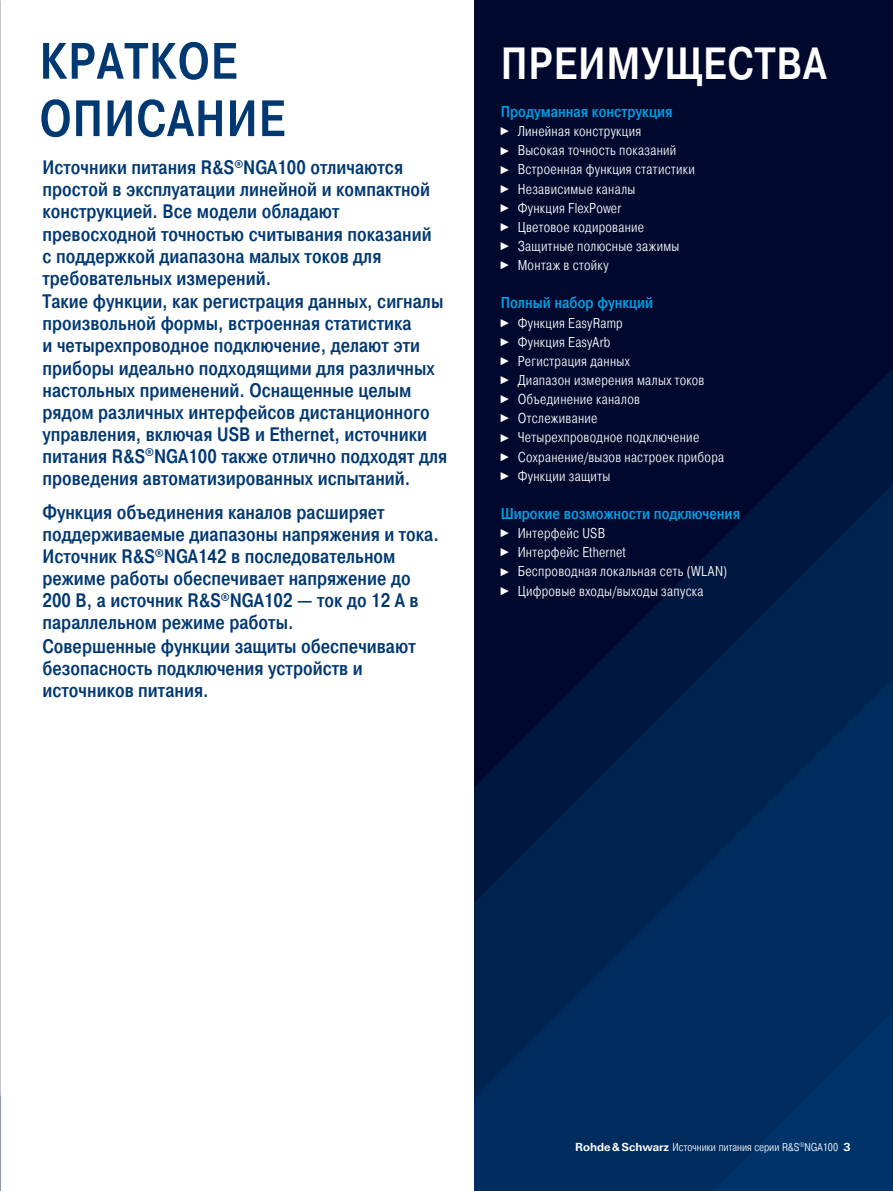
<style>
.page{position:relative;width:893px;height:1191px;background:#fff}
.page>*{position:absolute;margin:0;border:0;box-sizing:border-box;transform-origin:0 0}
.t1{font:500 51px/57.4px "Pragmatica Cond";letter-spacing:.02em;color:#003872}
.t2{font:500 45px "Pragmatica Cond";letter-spacing:.02em;color:#fff}
.t3{font:500 19.5px/22px "Pragmatica Cond";color:#003872}
.t4{font:500 15.75px "Pragmatica Cond";color:#009ee3}
.t5{font:300 14.25px/19.2px "Pragmatica Cond";letter-spacing:.02em;color:#fff}
.t6{font:300 11.25px "Pragmatica Cond";color:#fff}
.s1{font-family:"Arial Narrow";font-weight:400;font-size:11.4px}
.s2{font-family:"Linotype Univers 630";font-weight:700}
</style>
<div class="page">
<div style="left:474px;top:0;width:419px;height:1191px;background:#00082d"></div>
<svg style="left:786px;top:369px;width:107px;height:107px;fill:#00153c"></svg>
<svg style="left:591px;top:476px;width:302px;height:195px"></svg>
<svg style="left:474px;top:671px;width:419px;height:520px;background:#002553"></svg>
<svg style="left:696px;top:1003px;width:197px;height:188px;background:#002f62"></svg>
<svg style="left:0;top:747px;width:1px;height:444px"></svg>
<h1 class="t1" style="left:40px;top:33px;width:247px">КРАТКОЕ<br>ОПИСАНИЕ</h1>
<p class="t3" style="left:43px;top:157px;width:391px">Источники питания R&amp;S<sup>®</sup>NGA100 отличаются простой в эксплуатации линейной и компактной конструкцией. Все модели обладают превосходной точностью считывания показаний с поддержкой диапазона малых токов для требовательных измерений.</p>
<p class="t3" style="left:43px;top:291px;width:406px">Такие функции, как регистрация данных, сигналы произвольной формы, встроенная статистика<br>и четырехпроводное подключение, делают эти приборы идеально подходящими для различных настольных применений. Оснащенные целым рядом различных интерфейсов дистанционного управления, включая USB и Ethernet, источники питания R&amp;S<sup>®</sup>NGA100 также отлично подходят для проведения автоматизированных испытаний.</p>
<p class="t3" style="left:43px;top:501px;width:398px">Функция объединения каналов расширяет поддерживаемые диапазоны напряжения и тока.<br>Источник R&amp;S<sup>®</sup>NGA142 в последовательном режиме работы обеспечивает напряжение до 200 В, а источник R&amp;S<sup>®</sup>NGA102 — ток до 12 А в параллельном режиме работы.</p>
<p class="t3" style="left:43px;top:635px;width:375px">Совершенные функции защиты обеспечивают безопасность подключения устройств и источников питания.</p>
<h2 class="t2" style="left:501px;top:37px;width:327px">ПРЕИМУЩЕСТВА</h2>
<p class="t4" style="left:501px;top:102px;width:173px">Продуманная конструкция</p>
<p class="t5" style="left:501px;top:122px;width:196px"><span class="s1">►</span> Линейная конструкция<br><span class="s1">►</span> Высокая точность показаний<br><span class="s1">►</span> Встроенная функция статистики <span class="s1">►</span> Независимые каналы<br><span class="s1">►</span> Функция FlexPower<br><span class="s1">►</span> Цветовое кодирование<br><span class="s1">►</span> Защитные полюсные зажимы<br><span class="s1">►</span> Монтаж в стойку</p>
<p class="t4" style="left:501px;top:294px;width:154px">Полный набор функций</p>
<p class="t5" style="left:501px;top:313px;width:225px"><span class="s1">►</span> Функция EasyRamp<br><span class="s1">►</span> Функция EasyArb<br><span class="s1">►</span> Регистрация данных<br><span class="s1">►</span> Диапазон измерения малых токов<br><span class="s1">►</span> Объединение каналов<br><span class="s1">►</span> Отслеживание<br><span class="s1">►</span> Четырехпроводное подключение<br><span class="s1">►</span> Сохранение/вызов настроек прибора <span class="s1">►</span> Функции защиты</p>
<p class="t4" style="left:501px;top:504px;width:241px">Широкие возможности подключения</p>
<p class="t5" style="left:501px;top:524px;width:228px"><span class="s1">►</span> Интерфейс USB<br><span class="s1">►</span> Интерфейс Ethernet<br><span class="s1">►</span> Беспроводная локальная сеть (WLAN) <span class="s1">►</span> Цифровые входы/выходы запуска</p>
<p class="t6" style="left:575px;top:1140px;width:277px"><span class="s2">Rohde&amp;Schwarz</span> Источники питания серии R&amp;S<sup>®</sup>NGA100 <span class="s2">3</span></p>
</div>
